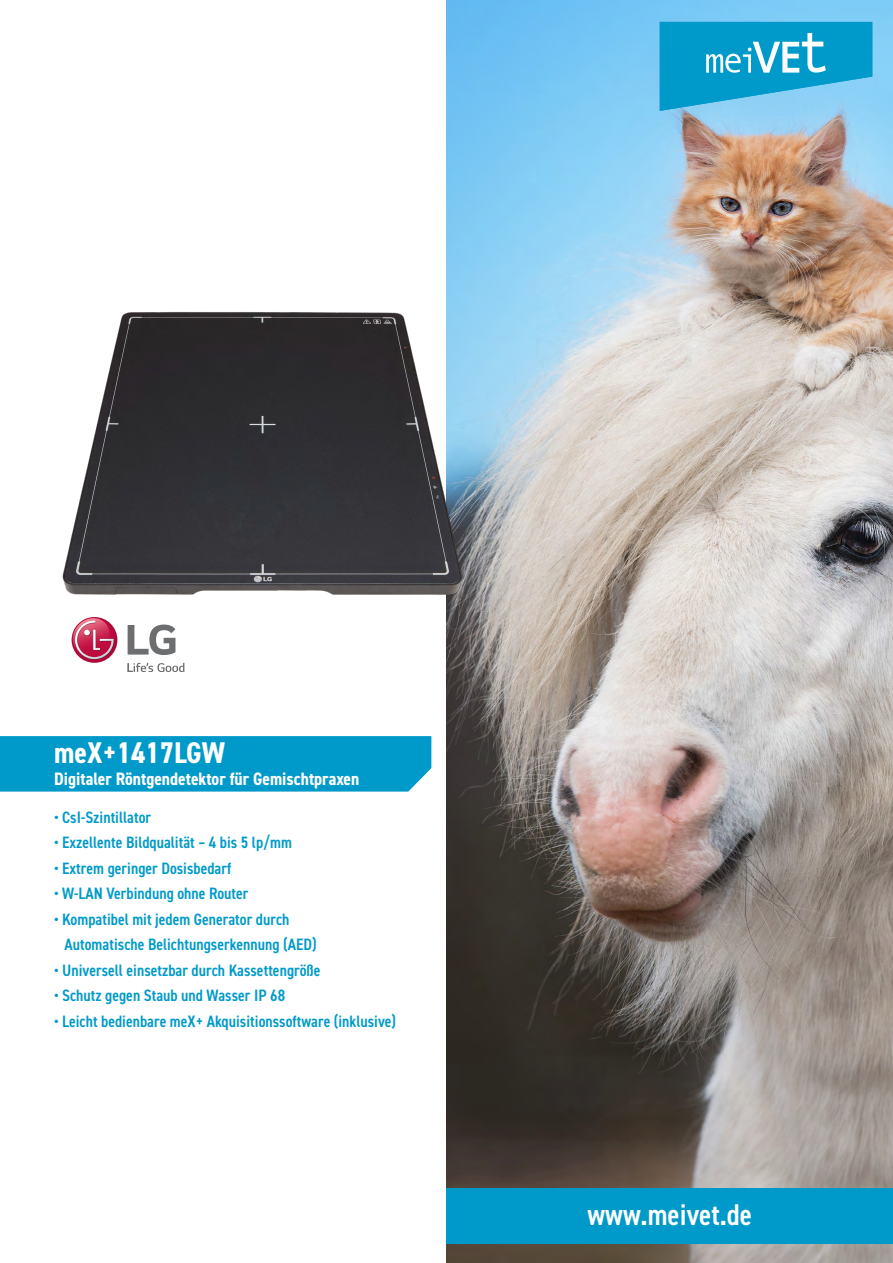
<style>
.page{position:relative;width:893px;height:1263px;background:#fff}
.page>*{position:absolute;margin:0;border:0;box-sizing:border-box;transform-origin:0 0}
.t1{font:600 condensed 30px "DIN2014";color:#fff}
.t2{font:700 condensed 30px "DIN2014";color:#fff}
.t3{font:700 condensed 18px "DIN2014";color:#fff}
.t4{font:600 condensed 16.5px/25.5px "DIN2014";color:#009aca}
</style>
<div class="page">
<img style="left:446px;top:0;width:447px;height:1263px">
<div style="left:0;top:736px;width:431px;height:55px;background:#009aca"></div>
<svg style="left:128px;top:663px;width:57px;height:9px"></svg>
<svg style="left:128px;top:624px;width:47px;height:31px"></svg>
<svg style="left:72px;top:617px;width:45px;height:46px"></svg>
<svg style="left:71px;top:622px;width:43px;height:38px"></svg>
<div style="left:446px;top:1188px;width:447px;height:55px;background:#009aca"></div>
<svg style="left:660px;top:22px;width:212px;height:89px"></svg>
<img style="left:62px;top:281px;width:414px;height:341px">
<h1 class="t2" style="left:54px;top:733px;width:173px">meX+1417LGW</h1>
<p class="t3" style="left:54px;top:767px;width:307px">Digitaler Röntgendetektor für Gemischtpraxen</p>
<p class="t4" style="left:54px;top:804px;width:99px">• CsI-Szintillator</p>
<p class="t4" style="left:54px;top:830px;width:239px">• Exzellente Bildqualität – 4 bis 5 lp/mm</p>
<p class="t4" style="left:54px;top:855px;width:179px">• Extrem geringer Dosisbedarf</p>
<p class="t4" style="left:54px;top:881px;width:196px">• W-LAN Verbindung ohne Router</p>
<p class="t4" style="left:65px;top:906px;width:254px;text-indent:-11px">• Kompatibel mit jedem Generator durch<br>Automatische Belichtungserkennung (AED)</p>
<p class="t4" style="left:54px;top:957px;width:268px">• Universell einsetzbar durch Kassettengröße</p>
<p class="t4" style="left:54px;top:982px;width:233px">• Schutz gegen Staub und Wasser IP 68</p>
<p class="t4" style="left:54px;top:1008px;width:344px">• Leicht bedienbare meX+ Akquisitionssoftware (inklusive)</p>
<h1 class="t1" style="left:587px;top:1194px;width:166px">www.meivet.de</h1>
</div>
